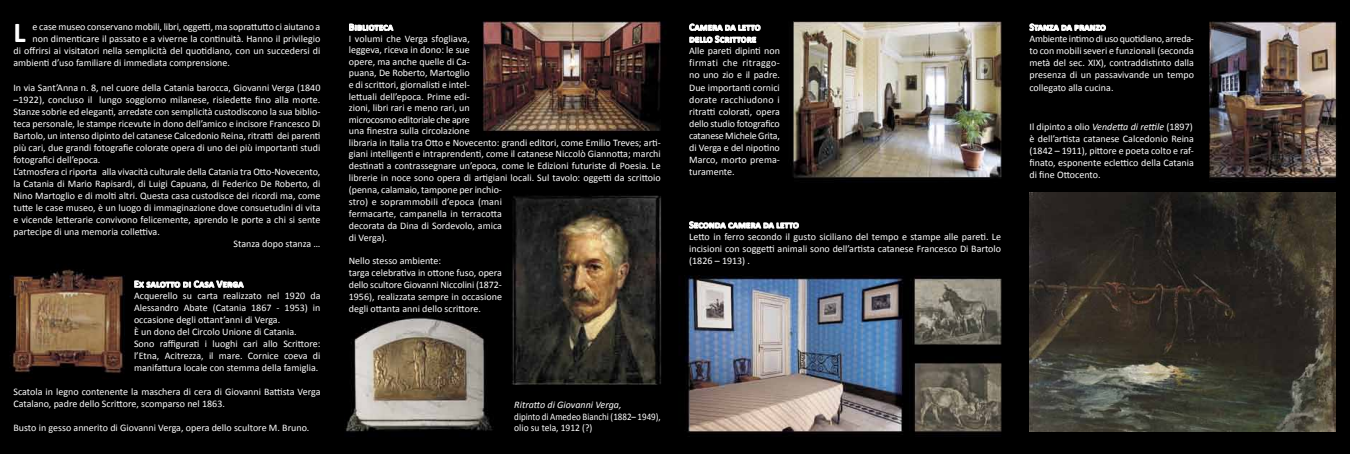
<style>
.page{position:relative;width:1350px;height:454px;background:#fff}
.page>*{position:absolute;margin:0;border:0;box-sizing:border-box;transform-origin:0 0}
.t1{font:700 28.9px "Calibri";color:#fff}
.t2{font:10px/12px "Calibri";color:#fff}
.t3{font:700 10px/12px "Calibri";color:#fff}
.t4{font:10px/11.5px "Calibri";color:#fff;scale:.9 1}
.t5{font:italic 10px "Calibri";color:#fff}
.s1{font-style:italic}
</style>
<div class="page">
<img style="left:0;top:0;width:1349px;height:454px">
<svg style="left:349px;top:24px;width:44px;height:8px"></svg>
<svg style="left:689px;top:24px;width:71px;height:19px"></svg>
<svg style="left:689px;top:221px;width:109px;height:8px"></svg>
<svg style="left:1029px;top:24px;width:76px;height:8px"></svg>
<svg style="left:134px;top:280px;width:110px;height:8px"></svg>
<img style="left:1029px;top:193px;width:306px;height:238px">
<h1 class="t1" style="left:13px;top:15px;width:14px">L</h1>
<p class="t2" style="left:32px;top:21px;width:289px">e case museo conservano mobili, libri, oggetti, ma soprattutto ci aiutano a</p>
<p class="t2" style="left:32px;top:33px;width:289px">non dimenticare il passato e a viverne la continuità. Hanno il privilegio</p>
<p class="t2" style="left:13px;top:45px;width:308px">di offrirsi ai visitatori nella semplicità del quotidiano, con un succedersi di</p>
<p class="t2" style="left:13px;top:57px;width:218px">ambienti d’uso familiare di immediata comprensione.</p>
<p class="t2" style="left:13px;top:81px;width:308px">In via Sant’Anna n. 8, nel cuore della Catania barocca, Giovanni Verga (1840</p>
<p class="t2" style="left:13px;top:93px;width:308px">–1922), concluso il lungo soggiorno milanese, risiedette fino alla morte.</p>
<p class="t2" style="left:13px;top:105px;width:308px">Stanze sobrie ed eleganti, arredate con semplicità custodiscono la sua biblio-</p>
<p class="t2" style="left:13px;top:117px;width:308px">teca personale, le stampe ricevute in dono dell’amico e incisore Francesco Di</p>
<p class="t2" style="left:13px;top:129px;width:308px">Bartolo, un intenso dipinto del catanese Calcedonio Reina, ritratti dei parenti</p>
<p class="t2" style="left:13px;top:141px;width:308px">più cari, due grandi fotografie colorate opera di uno dei più importanti studi</p>
<p class="t2" style="left:13px;top:153px;width:88px">fotografici dell’epoca.</p>
<p class="t2" style="left:13px;top:165px;width:308px">L’atmosfera ci riporta alla vivacità culturale della Catania tra Otto-Novecento,</p>
<p class="t2" style="left:13px;top:177px;width:308px">la Catania di Mario Rapisardi, di Luigi Capuana, di Federico De Roberto, di</p>
<p class="t2" style="left:13px;top:189px;width:308px">Nino Martoglio e di molti altri. Questa casa custodisce dei ricordi ma, come</p>
<p class="t2" style="left:13px;top:201px;width:308px">tutte le case museo, è un luogo di immaginazione dove consuetudini di vita</p>
<p class="t2" style="left:13px;top:213px;width:308px">e vicende letterarie convivono felicemente, aprendo le porte a chi si sente</p>
<p class="t2" style="left:13px;top:225px;width:148px">partecipe di una memoria collettiva.</p>
<p class="t2" style="left:233px;top:237px;width:88px">Stanza dopo stanza …</p>
<p class="t3" style="left:134px;top:277px;width:111px">Ex salotto di Casa Verga</p>
<p class="t2" style="left:134px;top:289px;width:188px">Acquerello su carta realizzato nel 1920 da Alessandro Abate (Catania 1867 - 1953) in occasione degli ottant’anni di Verga.<br>è un dono del Circolo Unione di Catania.<br>Sono raffigurati i luoghi cari allo Scrittore: l’Etna, Acitrezza, il mare. Cornice coeva di manifattura locale con stemma della famiglia.</p>
<p class="t2" style="left:13px;top:385px;width:308px">Scatola in legno contenente la maschera di cera di Giovanni Battista Verga<br>Catalano, padre dello Scrittore, scomparso nel 1863.</p>
<p class="t2" style="left:13px;top:421px;width:297px">Busto in gesso annerito di Giovanni Verga, opera dello scultore M. Bruno.</p>
<p class="t3" style="left:349px;top:21px;width:46px">Biblioteca</p>
<p class="t2" style="left:349px;top:32px;width:313px;line-height:11.7px">I volumi che Verga sfogliava,<br>leggeva, riceva in dono: le sue<br>opere, ma anche quelle di Ca-<br>puana, De Roberto, Martoglio<br>e di scrittori, giornalisti e intel-<br>lettuali dell’epoca. Prime edi-<br>zioni, libri rari e meno rari, un<br>microcosmo editoriale che apre<br>una finestra sulla circolazione<br>libraria in Italia tra Otto e Novecento: grandi editori, come Emilio Treves; arti&shy;giani intelligenti e intraprendenti, come il catanese Niccolò Giannotta; marchi destinati a contrassegnare un’epoca, come le Edizioni futuriste di Poesia. Le librerie in noce sono opera di artigiani locali. Sul tavolo: oggetti da scrittoio (penna, calamaio, tampone per inchio-<br>stro) e soprammobili d’epoca (mani<br>fermacarte, campanella in terracotta<br>decorata da Dina di Sordevolo, amica<br>di Verga).</p>
<p class="t2" style="left:349px;top:254px;width:155px">Nello stesso ambiente:<br>targa celebrativa in ottone fuso, opera dello scultore Giovanni Niccolini (1872- 1956), realizzata sempre in occasione degli ottanta anni dello scrittore.</p>
<p class="t5" style="left:514px;top:398px;width:109px">Ritratto di Giovanni Verga,</p>
<p class="t4" style="left:514px;top:410px;width:164px">dipinto di Amedeo Bianchi (1882– 1949), olio su tela, 1912 (?)</p>
<p class="t3" style="left:689px;top:21px;width:73px">Camera da letto dello Scrittore</p>
<p class="t2" style="left:689px;top:45px;width:92px;text-align:justify">Alle pareti dipinti non firmati che ritraggo&shy;no uno zio e il padre.<br>Due importanti cornici dorate racchiudono i ritratti colorati, opera dello studio fotografico catanese Michele Grita, di Verga e del nipotino Marco, morto prema&shy;turamente.</p>
<p class="t3" style="left:689px;top:218px;width:111px">Seconda camera da letto</p>
<p class="t2" style="left:689px;top:230px;width:313px;text-align:justify">Letto in ferro secondo il gusto siciliano del tempo e stampe alle pareti. Le incisioni con soggetti animali sono dell’artista catanese Francesco Di Bartolo (1826 – 1913) .</p>
<p class="t3" style="left:1029px;top:21px;width:78px">Stanza da pranzo</p>
<p class="t2" style="left:1029px;top:33px;width:166px;text-align:justify">Ambiente intimo di uso quotidiano, arreda&shy;to con mobili severi e funzionali (seconda metà del sec. XIX), contraddistinto dalla presenza di un passavivande un tempo collegato alla cucina.</p>
<p class="t2" style="left:1029px;top:120px;width:166px">Il dipinto a olio <span class="s1">Vendetta di rettile</span> (1897) è dell’artista catanese Calcedonio Reina (1842 – 1911), pittore e poeta colto e raf&shy;finato, esponente eclettico della Catania di fine Ottocento.</p>
</div>
